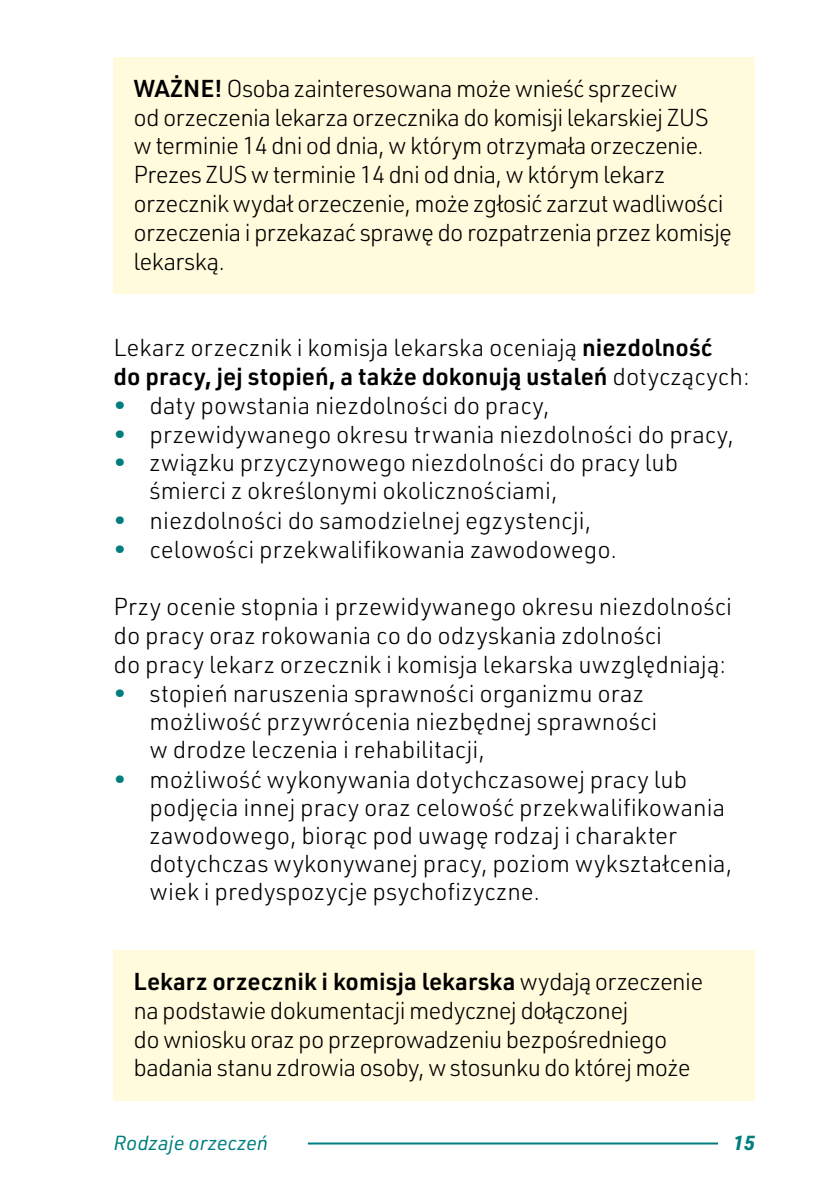
<style>
.page{position:relative;width:840px;height:1191px;background:#fff}
.page>*{position:absolute;margin:0;border:0;box-sizing:border-box;transform-origin:0 0}
.t1{font:300 24px/28px "URWDIN";color:#000}
.t2{font:300 24px/28.8px "URWDIN";letter-spacing:-.03em;color:#000}
.t3{font:italic 20px "URWDIN";color:#007d7d}
.t4{font:italic 700 20px "URWDIN";color:#007d7d}
.s1{font-weight:600}
.s2{color:#007d7d}
</style>
<div class="page">
<div style="left:113px;top:57px;width:641px;height:237px;background:#fffbdc"></div>
<div style="left:113px;top:950px;width:641px;height:150px;background:#fffbdc"></div>
<hr style="left:308px;top:1142px;width:409px;height:2px;background:#007d7d">
<p class="t2" style="left:133px;top:73px;width:600px"><span class="s1">WAŻNE!</span> Osoba zainteresowana może wnieść sprzeciw<br>od orzeczenia lekarza orzecznika do komisji lekarskiej ZUS w terminie 14 dni od dnia, w którym otrzymała orzeczenie.<br>Prezes ZUS w terminie 14 dni od dnia, w którym lekarz orzecznik wydał orzeczenie, może zgłosić zarzut wadliwości orzeczenia i przekazać sprawę do rozpatrzenia przez komisję lekarską.</p>
<p class="t1" style="left:113px;top:332px;width:637px;line-height:28.8px">Lekarz orzecznik i komisja lekarska oceniają <span class="s1">niezdolność<br>do pracy, jej stopień, a także dokonują ustaleń</span> dotyczących:</p>
<p class="t1" style="left:113px;top:390px;width:437px"><span class="s2">•</span> daty powstania niezdolności do pracy,</p>
<p class="t1" style="left:113px;top:419px;width:622px"><span class="s2">•</span> przewidywanego okresu trwania niezdolności do pracy,</p>
<p class="t1" style="left:149px;top:448px;width:530px;text-indent:-36px"><span class="s2">•</span> związku przyczynowego niezdolności do pracy lub śmierci z określonymi okolicznościami,</p>
<p class="t1" style="left:113px;top:506px;width:479px"><span class="s2">•</span> niezdolności do samodzielnej egzystencji,</p>
<p class="t1" style="left:113px;top:534px;width:505px"><span class="s2">•</span> celowości przekwalifkowania zawodowego.</p>
<p class="t1" style="left:113px;top:592px;width:619px;line-height:28.8px">Przy ocenie stopnia i przewidywanego okresu niezdolności do pracy oraz rokowania co do odzyskania zdolności<br>do pracy lekarz orzecznik i komisja lekarska uwzględniają:</p>
<p class="t1" style="left:149px;top:678px;width:509px;text-indent:-36px"><span class="s2">•</span> stopień naruszenia sprawności organizmu oraz możliwość przywrócenia niezbędnej sprawności w drodze leczenia i rehabilitacji,</p>
<p class="t1" style="left:149px;top:765px;width:584px;text-indent:-36px"><span class="s2">•</span> możliwość wykonywania dotychczasowej pracy lub podjęcia innej pracy oraz celowość przekwalifkowania zawodowego, biorąc pod uwagę rodzaj i charakter dotychczas wykonywanej pracy, poziom wykształcenia, wiek i predyspozycje psychofzyczne.</p>
<p class="t2" style="left:133px;top:966px;width:571px"><span class="s1">Lekarz orzecznik i komisja lekarska</span> wydają orzeczenie na podstawie dokumentacji medycznej dołączonej<br>do wniosku oraz po przeprowadzeniu bezpośredniego badania stanu zdrowia osoby, w stosunku do której może</p>
<p class="t3" style="left:113px;top:1129px;width:156px">Rodzaje orzeczeń</p>
<p class="t4" style="left:732px;top:1129px;width:23px">15</p>
</div>
